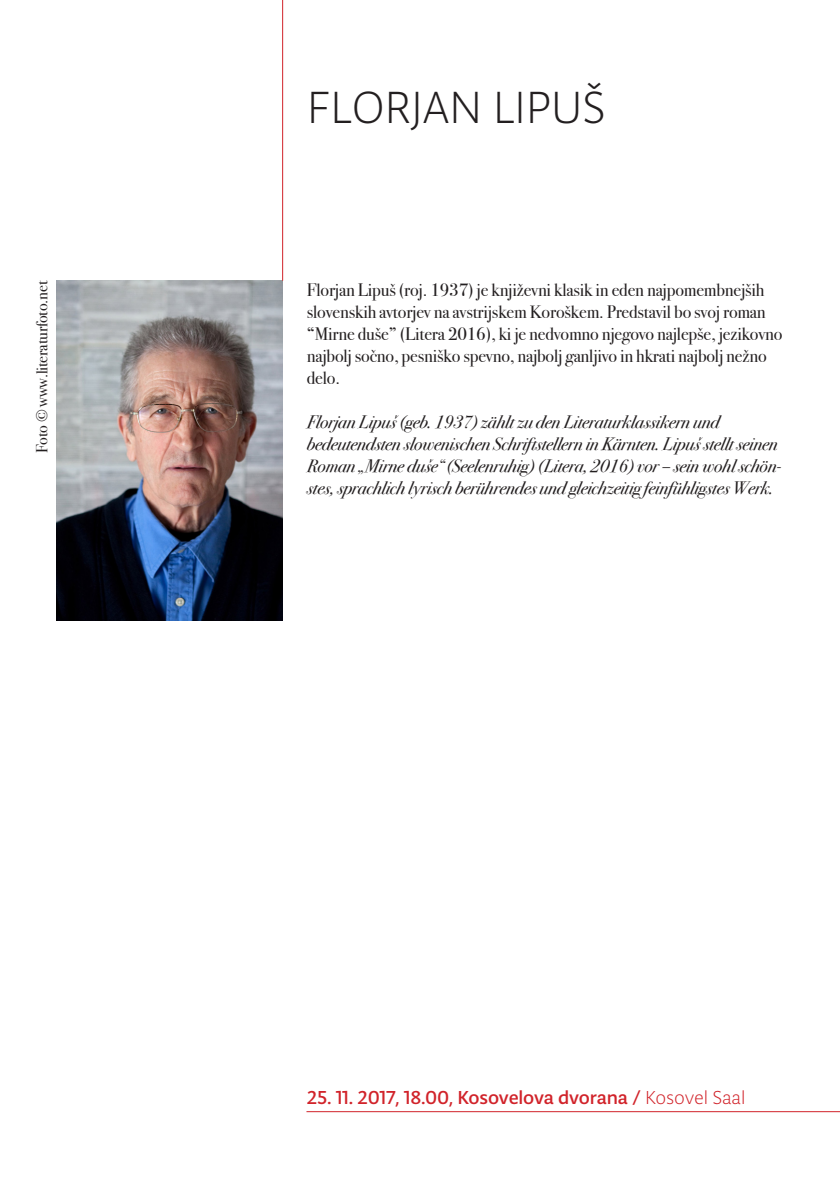
<style>
.page{position:relative;width:840px;height:1191px;background:#fff}
.page>*{position:absolute;margin:0;border:0;box-sizing:border-box;transform-origin:0 0}
.t1{font:300 48px "Typonine Sans Pro";letter-spacing:-.01em;color:#231f20}
.t2{font:20px "Typonine Sans Pro Text";letter-spacing:-.01em;color:#d1232a}
.t3{font:18px/22px "Bodoni Svty Two ITCTT";letter-spacing:-.01em;color:#231f20}
.t4{font:italic 18px/22px "Bodoni Svty Two ITCTT";letter-spacing:-.01em;color:#231f20}
.t5{font:16px "Bodoni Svty Two ITCTT";letter-spacing:-.01em;color:#231f20}
.s1{font-family:"Typonine Sans Pro";font-weight:300}
</style>
<div class="page">
<img style="left:57px;top:281px;width:226px;height:340px">
<hr style="left:282px;top:0;width:1px;height:281px;background:#d1232a">
<hr style="left:306px;top:1111px;width:533px;height:1px;background:#d1232a">
<p class="t5" style="left:29px;top:453px;width:174px;rotate:-90deg">Foto © www.literaturfoto.net</p>
<p class="t1" style="left:307px;top:79px;width:300px">FLORJAN LIPUŠ</p>
<p class="t3" style="left:307px;top:277px;width:477px">Florjan Lipuš (roj. 1937) je književni klasik in eden najpomembnejših slovenskih avtorjev na avstrijskem Koroškem. Predstavil bo svoj roman “Mirne duše” (Litera 2016), ki je nedvomno njegovo najlepše, jezikovno najbolj sočno, pesniško spevno, najbolj ganljivo in hkrati najbolj nežno delo.</p>
<p class="t4" style="left:307px;top:409px;width:475px">Florjan Lipuš (geb. 1937) zählt zu den Literaturklassikern und bedeutendsten slowenischen Schriftstellern in Kärnten. Lipuš stellt seinen Roman „Mirne duše“ (Seelenruhig) (Litera, 2016) vor – sein wohl schön&shy;stes, sprachlich lyrisch berührendes und gleichzeitig feinfühligstes Werk.</p>
<p class="t2" style="left:307px;top:1085px;width:439px">25. 11. 2017, 18.00, Kosovelova dvorana / <span class="s1">Kosovel Saal</span></p>
</div>
